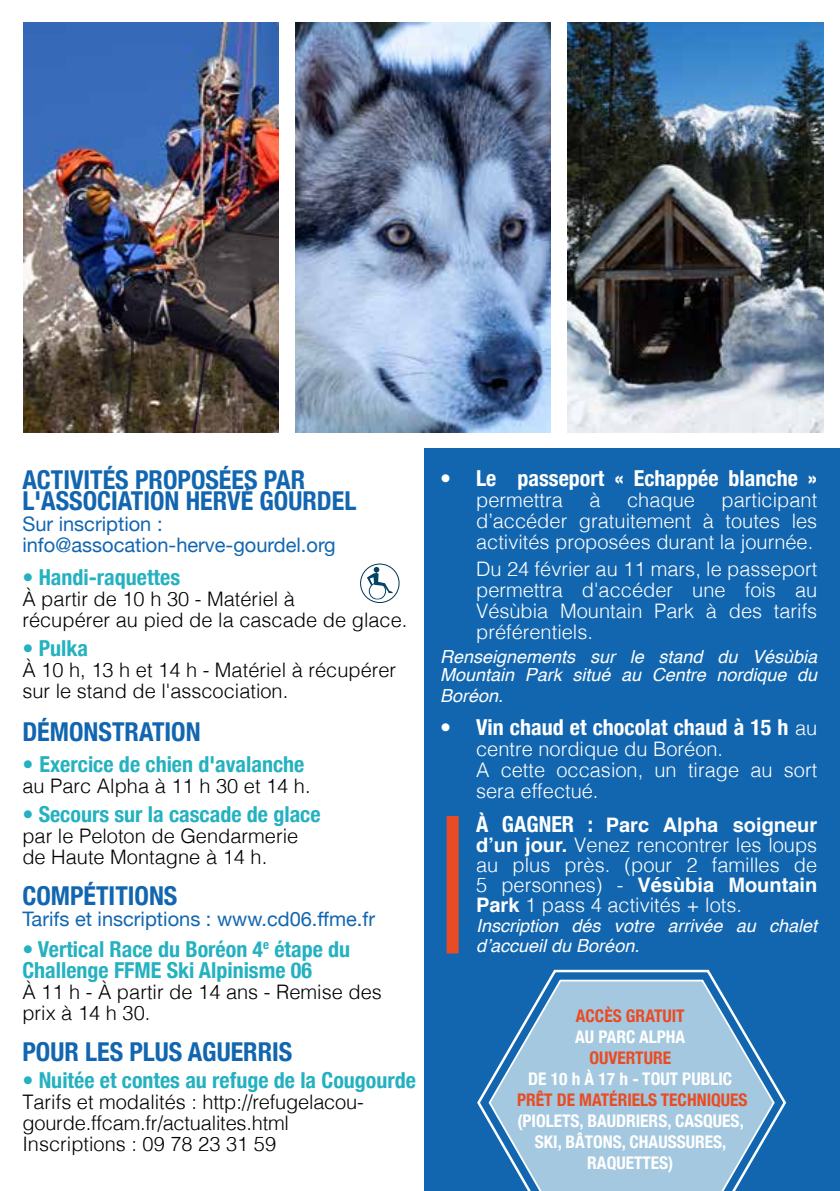
<style>
.page{position:relative;width:840px;height:1191px;background:#fff}
.page>*{position:absolute;margin:0;border:0;box-sizing:border-box;transform-origin:0 0}
.t1{font:700 condensed 26px/21px "Helvetica Neue";color:#1266b0}
.t2{font:700 condensed 22px/21px "Helvetica Neue";color:#24b1c0}
.t3{font:700 condensed 22px "Helvetica Neue";color:#fff}
.t4{font:300 20px/21px "Helvetica";color:#fff;text-align:justify}
.t5{font:300 20px/21px "Helvetica";color:#000}
.t6{font:20px/21px "Helvetica Neue";color:#1266b0}
.t7{font:italic 18px/18px "Helvetica";color:#fff}
.t8{font:700 condensed 17.4px/20.8px "Helvetica Neue";color:#fff;text-align:center}
.t9{font:700 condensed 17.4px "Helvetica Neue";color:#e94c24}
.s1{font-family:"Helvetica";font-weight:300;font-stretch:normal;font-size:20px}
.s2{font-family:"Helvetica Neue";font-weight:700;font-stretch:condensed;font-size:22px}
.s3{font-weight:700}
</style>
<div class="page">
<div style="left:424px;top:448px;width:415px;height:743px;background:#1266b0"></div>
<img style="left:23px;top:23px;width:255px;height:409px">
<img style="left:295px;top:23px;width:255px;height:409px">
<img style="left:567px;top:23px;width:255px;height:409px">
<svg style="left:477px;top:969px;width:310px;height:222px"></svg>
<div style="left:446px;top:816px;width:12px;height:137px;background:#e94c24"></div>
<svg style="left:366px;top:567px;width:26px;height:26px"></svg>
<div style="left:368px;top:582px;width:18px;height:17px;border:1px solid #004365;border-radius:50%"></div>
<div style="left:360px;top:564px;width:39px;height:38px;border:1px solid #003652;border-radius:50%"></div>
<h1 class="t1" style="left:22px;top:467px;width:335px">ACTIVITÉS PROPOSÉES PAR<br>L'ASSOCIATION HERVÉ GOURDEL</h1>
<p class="t6" style="left:22px;top:514px;width:314px">Sur inscription : info@assocation-herve-gourdel.org</p>
<p class="t2" style="left:22px;top:565px;width:159px">• Handi-raquettes</p>
<p class="t5" style="left:22px;top:586px;width:386px">À partir de 10 h 30 - Matériel à<br>récupérer au pied de la cascade de glace.</p>
<p class="t2" style="left:22px;top:636px;width:67px">• Pulka</p>
<p class="t5" style="left:22px;top:657px;width:375px">À 10 h, 13 h et 14 h - Matériel à récupérer sur le stand de l'asscociation.</p>
<h1 class="t1" style="left:22px;top:719px;width:180px">DÉMONSTRATION</h1>
<p class="t2" style="left:22px;top:752px;width:283px">• Exercice de chien d'avalanche</p>
<p class="t5" style="left:22px;top:773px;width:289px">au Parc Alpha à 11 h 30 et 14 h.</p>
<p class="t2" style="left:22px;top:802px;width:299px">• Secours sur la cascade de glace</p>
<p class="t5" style="left:22px;top:823px;width:277px">par le Peloton de Gendarmerie de Haute Montagne à 14 h.</p>
<h1 class="t1" style="left:22px;top:883px;width:156px">COMPÉTITIONS</h1>
<p class="t6" style="left:22px;top:909px;width:354px">Tarifs et inscriptions : www.cd06.ffme.fr</p>
<p class="t2" style="left:22px;top:937px;width:329px">• Vertical Race du Boréon 4<sup>e</sup> étape du<br>Challenge FFME Ski Alpinisme 06</p>
<p class="t5" style="left:22px;top:979px;width:361px">À 11 h - À partir de 14 ans - Remise des prix à 14 h 30.</p>
<h1 class="t1" style="left:22px;top:1039px;width:271px">POUR LES PLUS AGUERRIS</h1>
<p class="t2" style="left:22px;top:1068px;width:395px">• Nuitée et contes au refuge de la Cougourde</p>
<p class="t5" style="left:22px;top:1089px;width:342px">Tarifs et modalités : http://refugelacou&shy;gourde.ffcam.fr/actualites.html<br>Inscriptions : 09 78 23 31 59</p>
<p class="t3" style="left:440px;top:460px;width:378px">• Le passeport « Echappée blanche »</p>
<p class="t4" style="left:476px;top:488px;width:88px">permettra</p>
<p class="t4" style="left:589px;top:488px;width:13px">à</p>
<p class="t4" style="left:626px;top:488px;width:69px">chaque</p>
<p class="t4" style="left:476px;top:488px;width:342px;text-indent:245px">participant d’accéder gratuitement à toutes les activités proposées durant la journée.</p>
<p class="t4" style="left:476px;top:557px;width:342px">Du 24 février au 11 mars, le passeport permettra d'accéder une fois au Vésùbia Mountain Park à des tarifs préférentiels.</p>
<p class="t7" style="left:440px;top:648px;width:378px">Renseignements sur le stand du Vésùbia<br>Mountain Park situé au Centre nordique du</p>
<p class="t7" style="left:440px;top:687px;width:65px">Boréon.</p>
<p class="t3" style="left:440px;top:709px;width:378px">• Vin chaud et chocolat chaud à 15 h <span class="s1">au</span></p>
<p class="t4" style="left:476px;top:737px;width:342px;text-align:left">centre nordique du Boréon.<br>A cette occasion, un tirage au sort sera effectué.</p>
<p class="t4" style="left:476px;top:814px;width:342px;line-height:20px"><span class="s2">À GAGNER :</span> <span class="s3">Parc Alpha soigneur d’un jour.</span> Venez rencontrer les loups au plus près. (pour 2 familles de 5 personnes) - <span class="s3">Vésùbia Mountain Park</span> 1 pass 4 activités + lots.</p>
<p class="t7" style="left:476px;top:916px;width:342px;line-height:20px">Inscription dés votre arrivée au chalet d’accueil du Boréon.</p>
<p class="t9" style="left:575px;top:1001px;width:110px">ACCÈS GRATUIT</p>
<p class="t8" style="left:575px;top:1025px;width:111px">AU PARC ALPHA</p>
<p class="t9" style="left:589px;top:1043px;width:83px">OUVERTURE</p>
<p class="t8" style="left:528px;top:1067px;width:205px">DE 10 h À 17 h - TOUT PUBLIC</p>
<p class="t9" style="left:516px;top:1085px;width:232px">PRÊT DE MATÉRIELS TECHNIQUES</p>
<p class="t8" style="left:517px;top:1109px;width:228px">(PIOLETS, BAUDRIERS, CASQUES,<br>SKI, BÂTONS, CHAUSSURES,<br>RAQUETTES)</p>
</div>
